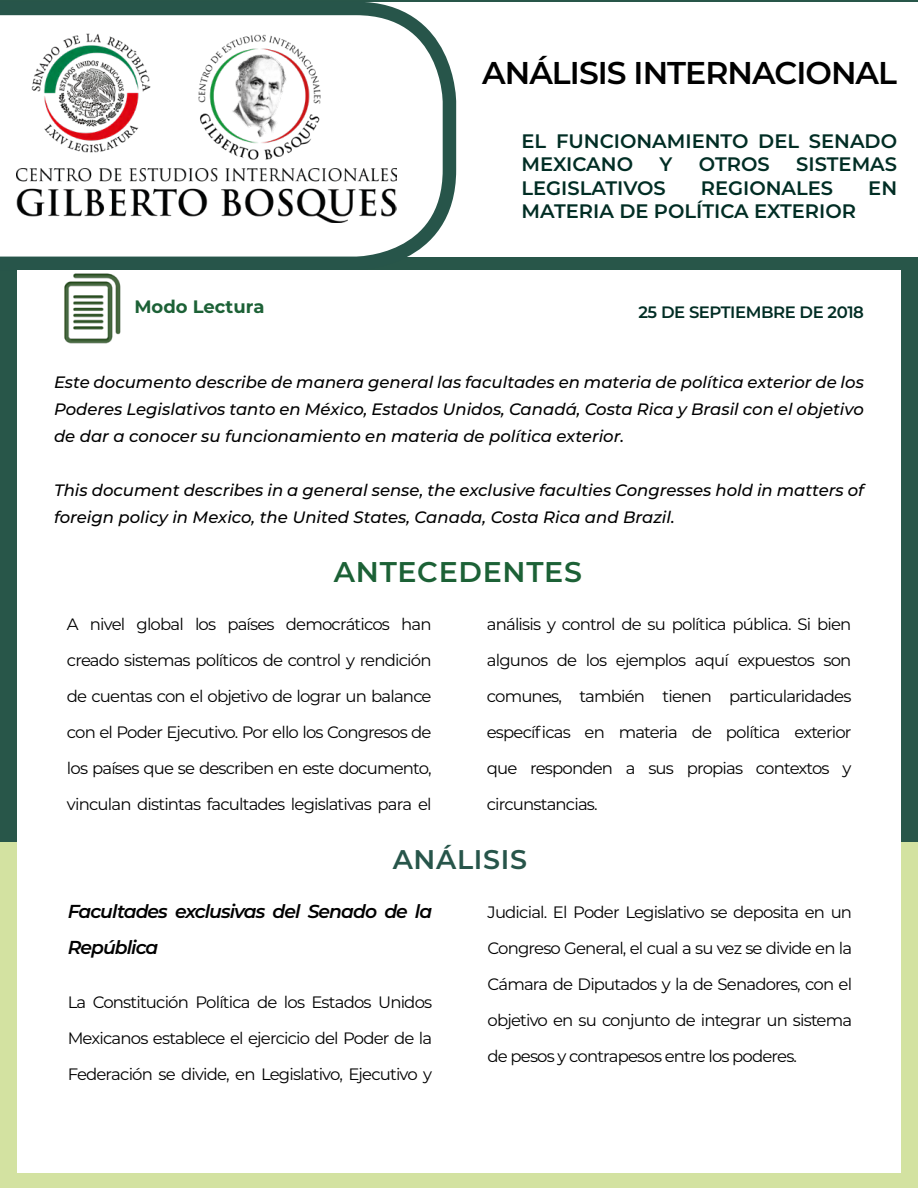
<style>
.page{position:relative;width:918px;height:1188px;background:#fff}
.page>*{position:absolute;margin:0;border:0;box-sizing:border-box;transform-origin:0 0}
.t1{font:600 31.5px "Montserrat";letter-spacing:-.03em;color:#000}
.Titulo_Seccion{font:600 28.5px "Montserrat";letter-spacing:.025em;color:#1c6136}
.Titulo_Seccion-2{font:600 27px "Montserrat";letter-spacing:.025em;color:#27554a}
.t2{font:600 19.5px/23.4px "Montserrat";color:#012d24}
.Subtitulo_CEIGB{font:italic 600 18.75px/36px "Montserrat";letter-spacing:-.05em;color:#000}
.t3{font:700 18px "Montserrat";color:#1c6136}
.Texto_CEIGB{font:16.5px/36px "Montserrat";letter-spacing:-.05em;color:#000;text-align:justify}
.Abstract{font:italic 500 16.5px/27px "Montserrat";color:#000;text-align:justify}
.t4{font:600 16.5px "Montserrat";letter-spacing:-.025em;color:#012d24}
</style>
<div class="page">
<div style="left:0;top:1px;width:918px;height:1187px;background:#285649"></div>
<div style="left:275px;top:2px;width:642px;height:255px;background:#fff"></div>
<svg style="left:0;top:2px;width:456px;height:255px"></svg>
<img style="left:192px;top:24px;width:138px;height:145px">
<img style="left:30px;top:24px;width:138px;height:145px">
<img style="left:17px;top:169px;width:380px;height:54px">
<div style="left:0;top:842px;width:918px;height:346px;background:#d3e2a1"></div>
<div style="left:18px;top:271px;width:883px;height:902px;background:#fff"></div>
<img style="left:54px;top:270px;width:79px;height:74px">
<p class="t1" style="left:482px;top:50px;width:417px">ANÁLISIS INTERNACIONAL</p>
<p class="t3" style="left:134px;top:294px;width:132px">Modo Lectura</p>
<p class="t2" style="left:522px;top:129px;width:377px">EL FUNCIONAMIENTO DEL SENADO<br>MEXICANO</p>
<p class="t2" style="left:660px;top:152px;width:14px">Y</p>
<p class="t2" style="left:699px;top:152px;width:72px">OTROS</p>
<p class="t2" style="left:796px;top:152px;width:102px">SISTEMAS</p>
<p class="t2" style="left:522px;top:175px;width:146px">LEGISLATIVOS</p>
<p class="t2" style="left:701px;top:175px;width:134px">REGIONALES</p>
<p class="t2" style="left:868px;top:175px;width:30px">EN</p>
<p class="t2" style="left:522px;top:199px;width:336px">MATERIA DE POLÍTICA EXTERIOR</p>
<p class="t4" style="left:638px;top:301px;width:227px">25 DE SEPTIEMBRE DE 2018</p>
<p class="Abstract" style="left:54px;top:368px;width:812px">Este documento describe de manera general las facultades en materia de política exterior de los Poderes Legislativos tanto en México, Estados Unidos, Canadá, Costa Rica y Brasil con el objetivo de dar a conocer su funcionamiento en materia de política exterior.</p>
<p class="Abstract" style="left:54px;top:476px;width:812px">This document describes in a general sense, the exclusive faculties Congresses hold in matters of foreign policy in Mexico, the United States, Canada, Costa Rica and Brazil.</p>
<p class="Titulo_Seccion" style="left:334px;top:551px;width:250px">ANTECEDENTES</p>
<p class="Texto_CEIGB" style="left:67px;top:606px;width:366px">A nivel global los países democráticos han creado sistemas políticos de control y rendición de cuentas con el objetivo de lograr un balance con el Poder Ejecutivo. Por ello los Congresos de los países que se describen en este documento, vinculan distintas facultades legislativas para el</p>
<p class="Texto_CEIGB" style="left:487px;top:606px;width:366px">análisis y control de su política pública. Si bien algunos de los ejemplos aquí expuestos son comunes, también tienen particularidades específicas en materia de política exterior que responden a sus propias contextos y circunstancias.</p>
<p class="Titulo_Seccion-2" style="left:393px;top:840px;width:136px">ANÁLISIS</p>
<p class="Subtitulo_CEIGB" style="left:68px;top:893px;width:366px">Facultades exclusivas del Senado de la<br>República</p>
<p class="Texto_CEIGB" style="left:68px;top:984px;width:366px">La Constitución Política de los Estados Unidos Mexicanos establece el ejercicio del Poder de la Federación se divide, en Legislativo, Ejecutivo y</p>
<p class="Texto_CEIGB" style="left:488px;top:894px;width:366px">Judicial. El Poder Legislativo se deposita en un Congreso General, el cual a su vez se divide en la Cámara de Diputados y la de Senadores, con el objetivo en su conjunto de integrar un sistema de pesos y contrapesos entre los poderes.</p>
</div>
